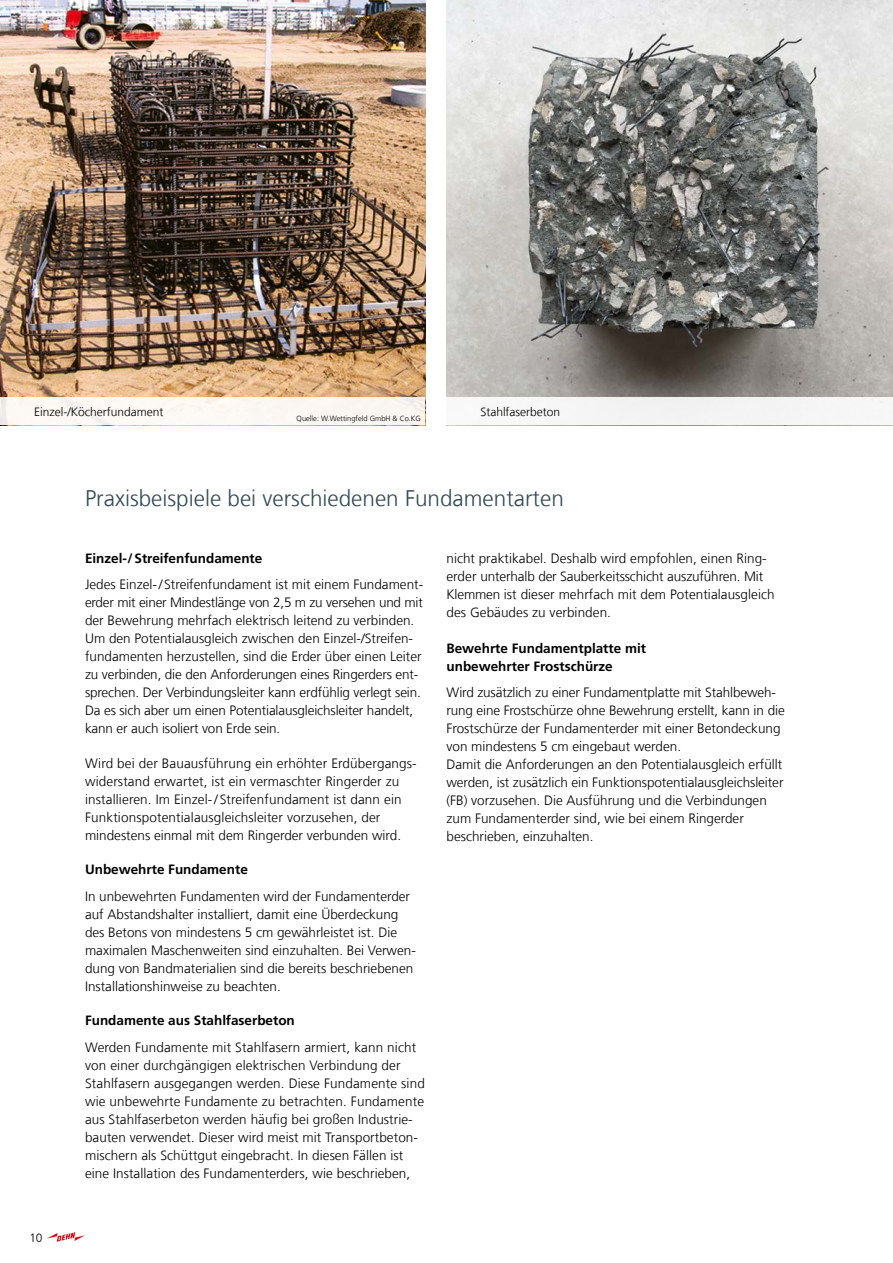
<style>
.page{position:relative;width:893px;height:1263px;background:#fff}
.page>*{position:absolute;margin:0;border:0;box-sizing:border-box;transform-origin:0 0}
.t1{font:300 22.5px "Frutiger LT Com";color:#324a52}
.t2{font:300 13.5px/18px "Frutiger LT Com";color:#000}
.t3{font:700 13.5px/18px "Frutiger LT Com";color:#000}
.t4{font:300 12px "Frutiger LT Com";color:#000}
.t5{font:300 7.5px "Frutiger LT Com";color:#000}
</style>
<div class="page">
<img style="left:446px;top:0;width:447px;height:398px">
<img style="left:0;top:0;width:425px;height:398px">
<div style="left:0;top:398px;width:425px;height:27px;background:#fcf7f3"></div>
<div style="left:446px;top:398px;width:447px;height:27px;background:#f5f5f5"></div>
<svg style="left:47px;top:1232px;width:38px;height:10px"></svg>
<p class="t4" style="left:34px;top:405px;width:131px">Einzel-/Köcherfundament</p>
<p class="t4" style="left:480px;top:405px;width:81px">Stahlfaserbeton</p>
<p class="t5" style="left:297px;top:414px;width:126px">Quelle: W.Wettingfeld GmbH &amp; Co.KG</p>
<h1 class="t1" style="left:85px;top:485px;width:480px">Praxisbeispiele bei verschiedenen Fundamentarten</h1>
<p class="t4" style="left:30px;top:1230px;width:14px">10</p>
<p class="t3" style="left:85px;top:549px;width:179px">Einzel-/Streifenfundamente</p>
<p class="t2" style="left:85px;top:576px;width:340px">Jedes Einzel-/ Streifenfundament ist mit einem Fundament&shy;erder mit einer Mindestlänge von 2,5 m zu versehen und mit der Bewehrung mehrfach elektrisch leitend zu verbinden.<br>Um den Potentialausgleich zwischen den Einzel-/Streifen&shy;fundamenten herzustellen, sind die Erder über einen Leiter zu verbinden, die den Anforderungen eines Ringerders ent&shy;sprechen. Der Verbindungsleiter kann erdfühlig verlegt sein.<br>Da es sich aber um einen Potentialausgleichsleiter handelt, kann er auch isoliert von Erde sein.</p>
<p class="t2" style="left:85px;top:754px;width:333px">Wird bei der Bauausführung ein erhöhter Erdübergangs&shy;widerstand erwartet, ist ein vermaschter Ringerder zu installieren. Im Einzel-/ Streifenfundament ist dann ein Funktionspotentialausgleichsleiter vorzusehen, der mindestens einmal mit dem Ringerder verbunden wird.</p>
<p class="t3" style="left:85px;top:861px;width:164px">Unbewehrte Fundamente</p>
<p class="t2" style="left:85px;top:887px;width:332px">In unbewehrten Fundamenten wird der Fundamenterder auf Abstandshalter installiert, damit eine Überdeckung des Betons von mindestens 5 cm gewährleistet ist. Die maximalen Maschenweiten sind einzuhalten. Bei Verwen&shy;dung von Bandmaterialien sind die bereits beschriebenen Installationshinweise zu beachten.</p>
<p class="t3" style="left:85px;top:1012px;width:211px">Fundamente aus Stahlfaserbeton</p>
<p class="t2" style="left:85px;top:1038px;width:341px">Werden Fundamente mit Stahlfasern armiert, kann nicht von einer durchgängigen elektrischen Verbindung der Stahlfasern ausgegangen werden. Diese Fundamente sind wie unbewehrte Fundamente zu betrachten. Fundamente aus Stahlfaserbeton werden häufig bei großen Industrie&shy;bauten verwendet. Dieser wird meist mit Transportbeton&shy;mischern als Schüttgut eingebracht. In diesen Fällen ist eine Installation des Fundamenterders, wie beschrieben,</p>
<p class="t2" style="left:446px;top:549px;width:330px">nicht praktikabel. Deshalb wird empfohlen, einen Ring&shy;erder unterhalb der Sauberkeitsschicht auszuführen. Mit Klemmen ist dieser mehrfach mit dem Potentialausgleich des Gebäudes zu verbinden.</p>
<p class="t3" style="left:446px;top:639px;width:201px">Bewehrte Fundamentplatte mit unbewehrter Frostschürze</p>
<p class="t2" style="left:446px;top:684px;width:340px">Wird zusätzlich zu einer Fundamentplatte mit Stahlbeweh&shy;rung eine Frostschürze ohne Bewehrung erstellt, kann in die Frostschürze der Fundamenterder mit einer Betondeckung von mindestens 5 cm eingebaut werden.<br>Damit die Anforderungen an den Potentialausgleich erfüllt werden, ist zusätzlich ein Funktionspotentialausgleichsleiter (FB) vorzusehen. Die Ausführung und die Verbindungen zum Fundamenterder sind, wie bei einem Ringerder beschrieben, einzuhalten.</p>
</div>
